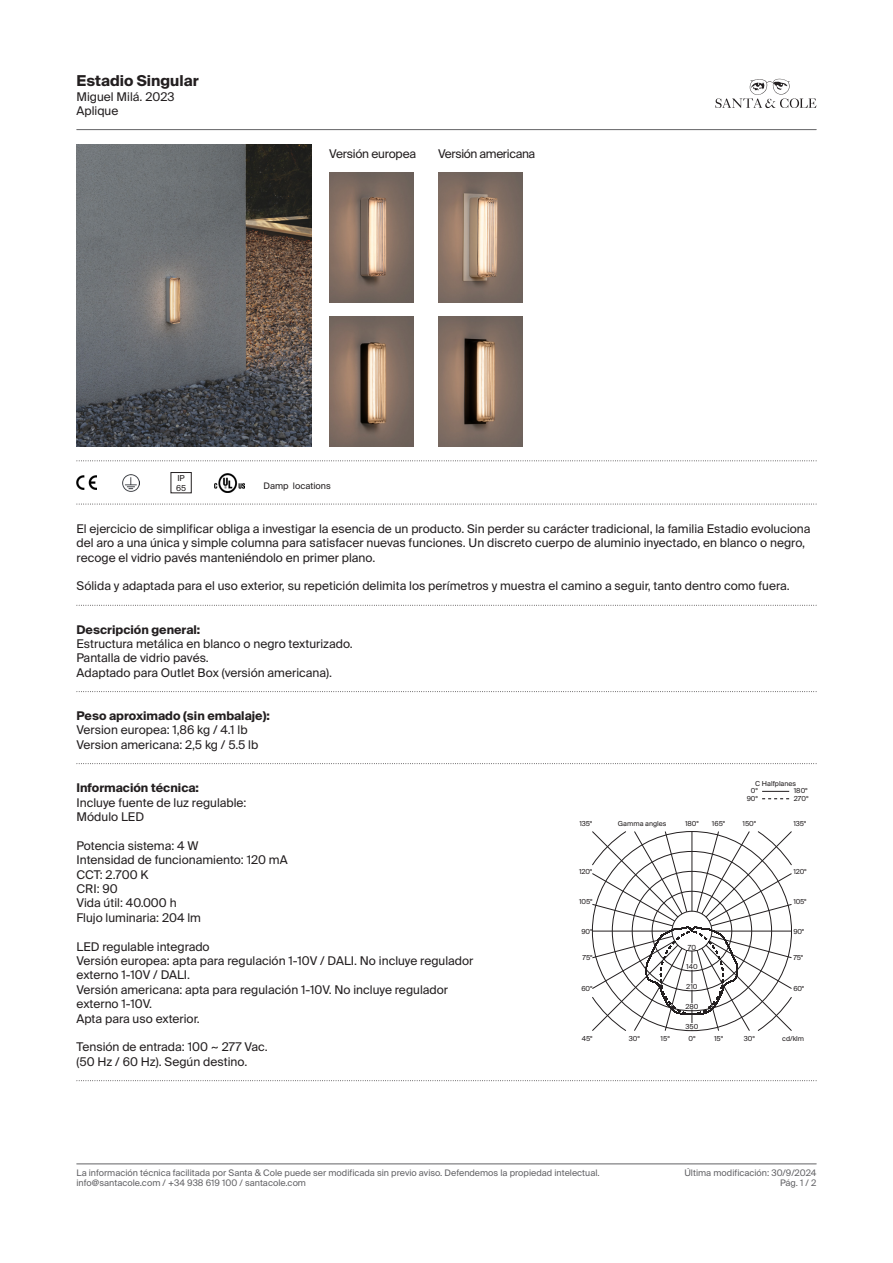
<style>
.page{position:relative;width:893px;height:1263px;background:#fff}
.page>*{position:absolute;margin:0;border:0;box-sizing:border-box;transform-origin:0 0}
.t1{font:700 15px "Suisse Intl";color:#231f20}
.t2{font:12px/14.4px "Suisse Intl";color:#231f20}
.t3{font:700 12px/14.4px "Suisse Intl";color:#231f20}
.t4{font:12px "Suisse Intl";letter-spacing:-.03em;color:#231f20}
.t5{font:12px "Suisse Intl";letter-spacing:-.02em;color:#231f20}
.t6{font:9px "Suisse Intl";color:#636366}
.t7{font:9px "Suisse Intl";color:#231f20}
.t8{font:8.25px "Suisse Intl";color:#231f20}
.t9{font:7.65px "Suisse BP Intl";color:#231f20}
.t10{font:7.5px/7.5px "Suisse BP Intl";color:#231f20;text-align:center}
.s1{font-weight:700}
.s2{font-weight:400}
</style>
<div class="page">
<svg style="left:715px;top:79px;width:101px;height:29px"></svg>
<hr style="left:77px;top:129px;width:739px;height:1px;background:#636366">
<hr style="left:77px;top:1163px;width:739px;height:1px;background:#636366">
<svg style="left:77px;top:460px;width:740px;height:1px"></svg>
<svg style="left:77px;top:504px;width:740px;height:1px"></svg>
<svg style="left:77px;top:763px;width:740px;height:1px"></svg>
<svg style="left:77px;top:605px;width:740px;height:1px"></svg>
<img style="left:77px;top:476px;width:19px;height:13px">
<img style="left:214px;top:474px;width:31px;height:18px">
<img style="left:122px;top:474px;width:17px;height:17px">
<svg style="left:77px;top:691px;width:740px;height:1px"></svg>
<img style="left:77px;top:144px;width:234px;height:302px">
<svg style="left:77px;top:1080px;width:740px;height:1px"></svg>
<img style="left:329px;top:317px;width:84px;height:129px">
<img style="left:329px;top:173px;width:84px;height:129px">
<img style="left:438px;top:173px;width:84px;height:129px">
<img style="left:438px;top:317px;width:84px;height:129px">
<svg style="left:592px;top:831px;width:200px;height:201px"></svg>
<svg style="left:762px;top:798px;width:27px;height:1px"></svg>
<svg style="left:762px;top:791px;width:27px;height:1px"></svg>
<p class="t1" style="left:77px;top:72px;width:124px">Estadio Singular</p>
<p class="t2" style="left:77px;top:89px;width:100px">Miguel Milá. 2023<br>Aplique</p>
<p class="t5" style="left:329px;top:147px;width:88px">Versión europea</p>
<p class="t4" style="left:438px;top:147px;width:99px">Versión americana</p>
<p class="t8" style="left:177px;top:473px;width:9px">IP</p>
<p class="t8" style="left:176px;top:483px;width:12px">65</p>
<p class="t7" style="left:264px;top:480px;width:69px">Damp locations</p>
<p class="t2" style="left:77px;top:521px;width:736px">El ejercicio de simplificar obliga a investigar la esencia de un producto. Sin perder su carácter tradicional, la familia Estadio evoluciona del aro a una única y simple columna para satisfacer nuevas funciones. Un discreto cuerpo de aluminio inyectado, en blanco o negro, recoge el vidrio pavés manteniéndolo en primer plano.</p>
<p class="t2" style="left:77px;top:579px;width:715px">Sólida y adaptada para el uso exterior, su repetición delimita los perímetros y muestra el camino a seguir, tanto dentro como fuera.</p>
<p class="t2" style="left:77px;top:622px;width:278px"><span class="s1">Descripción general:<br></span>Estructura metálica en blanco o negro texturizado.</p>
<p class="t2" style="left:77px;top:651px;width:134px">Pantalla de vidrio pavés.</p>
<p class="t2" style="left:77px;top:665px;width:257px">Adaptado para Outlet Box (versión americana).</p>
<p class="t3" style="left:77px;top:709px;width:195px">Peso aproximado (sin embalaje):<br><span class="s2">Version europea: 1,86 kg / 4.1 lb</span></p>
<p class="t2" style="left:77px;top:737px;width:183px">Version americana: 2,5 kg / 5.5 lb</p>
<p class="t3" style="left:77px;top:781px;width:124px">Información técnica:</p>
<p class="t2" style="left:77px;top:795px;width:171px">Incluye fuente de luz regulable:</p>
<p class="t2" style="left:77px;top:809px;width:69px">Módulo LED</p>
<p class="t2" style="left:77px;top:838px;width:124px">Potencia sistema: 4 W</p>
<p class="t2" style="left:77px;top:853px;width:213px">Intensidad de funcionamiento: 120 mA</p>
<p class="t2" style="left:77px;top:867px;width:73px">CCT: 2.700 K</p>
<p class="t2" style="left:77px;top:881px;width:43px">CRI: 90</p>
<p class="t2" style="left:77px;top:896px;width:102px">Vida útil: 40.000 h</p>
<p class="t2" style="left:77px;top:910px;width:126px">Flujo luminaria: 204 lm</p>
<p class="t2" style="left:77px;top:939px;width:135px">LED regulable integrado</p>
<p class="t2" style="left:77px;top:953px;width:398px">Versión europea: apta para regulación 1-10V / DALI. No incluye regulador externo 1-10V / DALI.</p>
<p class="t2" style="left:77px;top:982px;width:373px">Versión americana: apta para regulación 1-10V. No incluye regulador externo 1-10V.</p>
<p class="t2" style="left:77px;top:1011px;width:125px">Apta para uso exterior.</p>
<p class="t2" style="left:77px;top:1040px;width:193px">Tensión de entrada: 100 ~ 277 Vac.</p>
<p class="t2" style="left:77px;top:1054px;width:172px">(50 Hz / 60 Hz). Según destino.</p>
<p class="t10" style="left:755px;top:779px;width:42px">C Halfplanes</p>
<p class="t10" style="left:747px;top:787px;width:13px">0º<br>90º</p>
<p class="t10" style="left:794px;top:787px;width:16px;text-align:left">180º<br>270º</p>
<p class="t10" style="left:580px;top:820px;width:14px">135º</p>
<p class="t10" style="left:742px;top:820px;width:15px">150°</p>
<p class="t10" style="left:618px;top:820px;width:50px">Gamma angles</p>
<p class="t10" style="left:685px;top:820px;width:15px">180°</p>
<p class="t10" style="left:712px;top:820px;width:15px">165°</p>
<p class="t10" style="left:793px;top:820px;width:14px">135º</p>
<p class="t10" style="left:579px;top:867px;width:15px">120º</p>
<p class="t10" style="left:793px;top:867px;width:15px">120º</p>
<p class="t10" style="left:579px;top:898px;width:15px">105°</p>
<p class="t10" style="left:793px;top:898px;width:15px">105°</p>
<p class="t10" style="left:581px;top:927px;width:12px">90°</p>
<p class="t10" style="left:793px;top:927px;width:12px">90°</p>
<p class="t10" style="left:583px;top:954px;width:11px">75°</p>
<p class="t10" style="left:581px;top:985px;width:12px">60°</p>
<p class="t9" style="left:688px;top:942px;width:10px">70</p>
<p class="t10" style="left:686px;top:963px;width:13px">140</p>
<p class="t10" style="left:686px;top:983px;width:13px">210</p>
<p class="t10" style="left:685px;top:1002px;width:15px">280</p>
<p class="t10" style="left:685px;top:1022px;width:14px">350</p>
<p class="t10" style="left:793px;top:954px;width:11px">75°</p>
<p class="t10" style="left:793px;top:985px;width:12px">60°</p>
<p class="t10" style="left:582px;top:1034px;width:12px">45°</p>
<p class="t10" style="left:629px;top:1034px;width:13px">30º</p>
<p class="t10" style="left:661px;top:1034px;width:11px">15º</p>
<p class="t10" style="left:688px;top:1034px;width:9px">0º</p>
<p class="t10" style="left:714px;top:1034px;width:11px">15º</p>
<p class="t10" style="left:744px;top:1034px;width:13px">30º</p>
<p class="t10" style="left:782px;top:1034px;width:23px">cd/klm</p>
<p class="t6" style="left:77px;top:1167px;width:525px">La información técnica facilitada por Santa &amp; Cole puede ser modificada sin previo aviso. Defendemos la propiedad intelectual.</p>
<p class="t6" style="left:684px;top:1167px;width:134px">Última modificación: 30/9/2024</p>
<p class="t6" style="left:77px;top:1178px;width:231px">info@santacole.com / +34 938 619 100 / santacole.com</p>
<p class="t6" style="left:780px;top:1178px;width:38px">Pág. 1 / 2</p>
</div>
